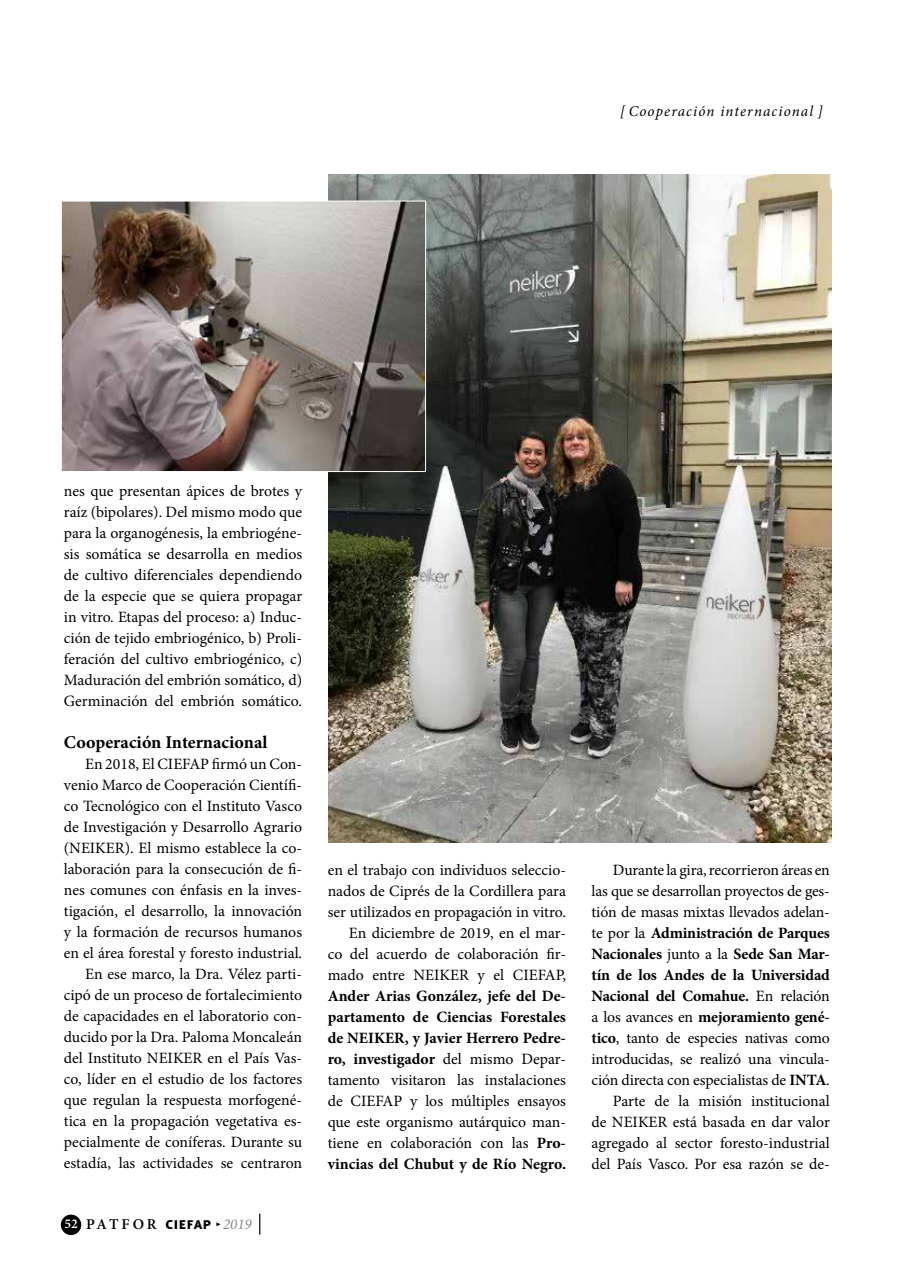
<style>
.page{position:relative;width:915px;height:1276px;background:#fff}
.page>*{position:absolute;margin:0;border:0;box-sizing:border-box;transform-origin:0 0}
.t1{font:700 18px "Minion Pro";color:#000}
.t2{font:15.75px/21px "Minion Pro";color:#000;text-align:right}
.t3{font:700 15.75px/21px "Minion Pro";color:#000;text-align:justify}
.t4{font:italic 15px "Minion Pro";letter-spacing:.075em;color:#000}
.t5{font:600 15px "Minion Pro";color:#000}
.s1{font-size:13.5px;color:#fff}
.s2{font-family:"Meta Plus Bold Caps";font-weight:400;font-size:16.5px}
.s3{font-family:"Meta Plus Bold Caps";font-weight:400;font-size:10.5px}
.s4{font-weight:400;font-style:italic;color:#87888a}
.s5{font-weight:400}
.s6{font-weight:700}
</style>
<div class="page">
<div style="left:61px;top:1214px;width:20px;height:21px;background:#000;border-radius:50%"></div>
<svg style="left:259px;top:1213px;width:1px;height:21px"></svg>
<img style="left:328px;top:174px;width:502px;height:668px">
<img style="left:63px;top:203px;width:361px;height:267px">
<div style="left:61px;top:201px;width:365px;height:271px;border:1px solid #fff"></div>
<p class="t4" style="left:620px;top:101px;width:204px">[ Cooperación internacional ]</p>
<p class="t2" style="left:64px;top:481px;width:240px;text-align:justify">nes que presentan ápices de brotes y raíz (bipolares). Del mismo modo que para la organogénesis, la embriogéne&shy;sis somática se desarrolla en medios de cultivo diferenciales dependiendo de la especie que se quiera propagar in vitro. Etapas del proceso: a) Induc&shy;ción de tejido embriogénico, b) Proli&shy;feración del cultivo embriogénico, c)<br>Maduración del embrión somático, d)<br>Germinación del embrión somático.</p>
<p class="t1" style="left:64px;top:730px;width:205px">Cooperación Internacional</p>
<p class="t2" style="left:64px;top:754px;width:240px">En 2018, El CIEFAP firmó un Con&shy;venio Marco de Cooperación Científi&shy;co Tecnológico con el Instituto Vasco de Investigación y Desarrollo Agrario (NEIKER). El mismo establece la co&shy;laboración para la consecución de fi&shy;nes comunes con énfasis en la inves&shy;tigación, el desarrollo, la innovación y la formación de recursos humanos en el área forestal y foresto industrial.<br>En ese marco, la Dra. Vélez parti&shy;cipó de un proceso de fortalecimiento de capacidades en el laboratorio con&shy;ducido por la Dra. Paloma Moncaleán del Instituto NEIKER en el País Vas&shy;co, líder en el estudio de los factores que regulan la respuesta morfogené&shy;tica en la propagación vegetativa es&shy;pecialmente de coníferas. Durante su estadía, las actividades se centraron</p>
<p class="t5" style="left:64px;top:1214px;width:189px"><span class="s1">52</span> PAT F O R <span class="s2">ciefap</span> <span class="s3">•</span> <span class="s4">2019</span></p>
<p class="t2" style="left:327px;top:859px;width:240px">en el trabajo con individuos seleccio&shy;nados de Ciprés de la Cordillera para ser utilizados en propagación in vitro.<br>En diciembre de 2019, en el mar-<br>co del acuerdo de colaboración fir&shy;mado entre NEIKER y el CIEFAP,</p>
<p class="t3" style="left:327px;top:985px;width:240px">Ander Arias González, jefe del De&shy;partamento de Ciencias Forestales de NEIKER, y Javier Herrero Pedre&shy;ro, investigador <span class="s5">del mismo Depar&shy;tamento visitaron las instalaciones de CIEFAP y los múltiples ensayos que este organismo autárquico man&shy;tiene en colaboración con las</span> Pro&shy;vincias del Chubut y de Río Negro.</p>
<p class="t2" style="left:591px;top:859px;width:240px">Durante la gira, recorrieron áreas en<br>las que se desarrollan proyectos de ges&shy;tión de masas mixtas llevados adelan&shy;te por la <span class="s6">Administración de Parques Nacionales</span> junto a la <span class="s6">Sede San Mar&shy;tín de los Andes de la Universidad Nacional del Comahue.</span> En relación a los avances en <span class="s6">mejoramiento gené&shy;tico</span>, tanto de especies nativas como introducidas, se realizó una vincula&shy;ción directa con especialistas de <span class="s6">INTA</span>.<br>Parte de la misión institucional<br>de NEIKER está basada en dar valor agregado al sector foresto-industrial del País Vasco. Por esa razón se de-</p>
</div>
